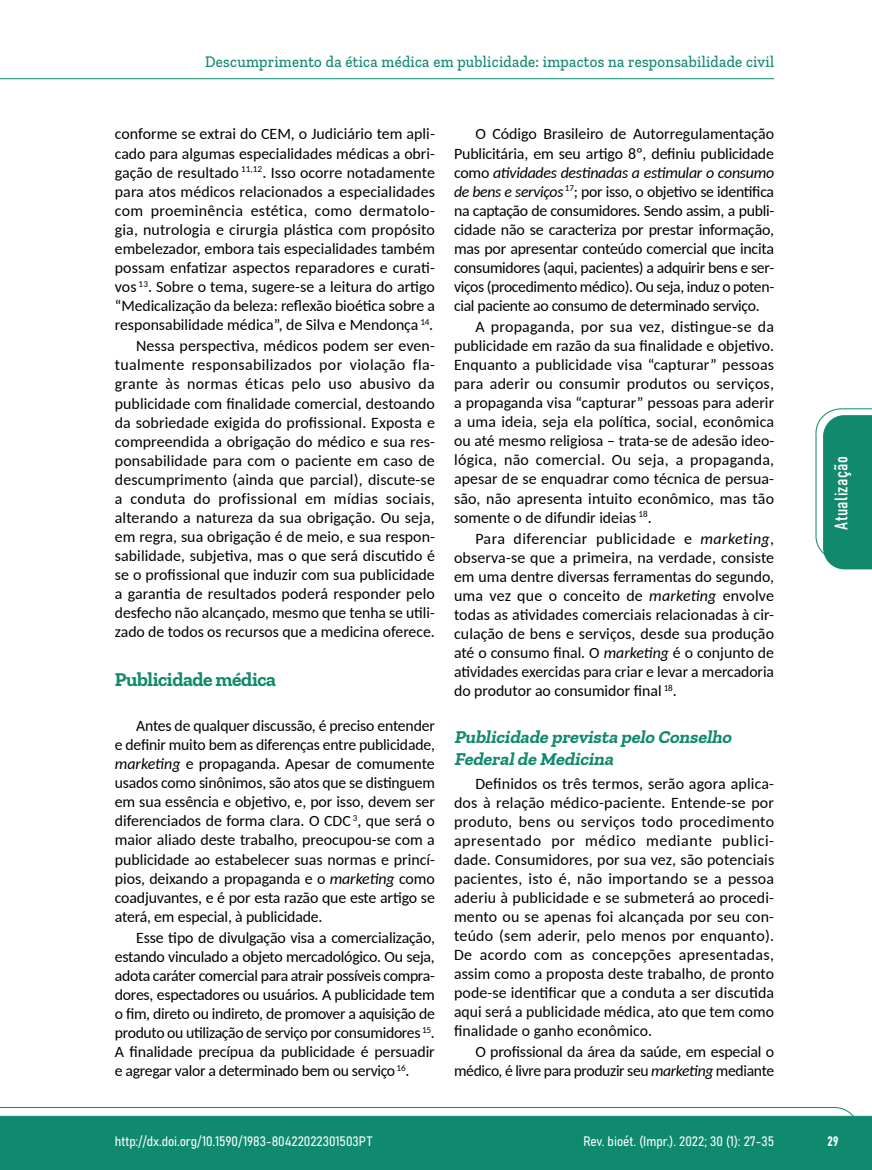
<style>
.page{position:relative;width:872px;height:1170px;background:#fff}
.page>*{position:absolute;margin:0;border:0;box-sizing:border-box;transform-origin:0 0}
.t1{font:700 19.5px "Zilla Slab";letter-spacing:-.02em;color:#108a6e}
.t2{font:italic 700 18px/21.8px "Zilla Slab";color:#108a6e}
.t3{font:18px "Bahnschrift";letter-spacing:.02em;color:#fff}
.t4{font:500 16.5px "Zilla Slab";letter-spacing:.02em;color:#108a6e;scale:.9 1}
.t5{font:15.75px/19px "Carlito";letter-spacing:-.005em;color:#000;text-align:justify}
.t6{font:13.5px "Bahnschrift";color:#fff}
.s1{font-style:italic}
</style>
<div class="page">
<svg style="left:0;top:1107px;width:859px;height:62px;background:#2e9880"></svg>
<hr style="left:0;top:78px;width:774px;height:1px;background:#108a6e">
<svg style="left:815px;top:408px;width:57px;height:161px"></svg>
<p class="t4" style="left:205px;top:53px;width:633px">Descumprimento da ética médica em publicidade: impactos na responsabilidade civil</p>
<p class="t5" style="left:115px;top:124px;width:321px">conforme se extrai do CEM, o Judiciário tem apli&shy;cado para algumas especialidades médicas a obri&shy;gação de resultado <sup>11,12</sup>. Isso ocorre notadamente para atos médicos relacionados a especialidades com proeminência estética, como dermatolo&shy;gia, nutrologia e cirurgia plástica com propósito embelezador, embora tais especialidades também possam enfatizar aspectos reparadores e curati&shy;vos <sup>13</sup>. Sobre o tema, sugere-se a leitura do artigo “Medicalização da beleza: reflexão bioética sobre a responsabilidade médica”, de Silva e Mendonça <sup>14</sup><span class="s1">.</span></p>
<p class="t5" style="left:115px;top:336px;width:321px;text-indent:21px">Nessa perspectiva, médicos podem ser even&shy;tualmente responsabilizados por violação fla&shy;grante às normas éticas pelo uso abusivo da publicidade com finalidade comercial, destoando da sobriedade exigida do profissional. Exposta e compreendida a obrigação do médico e sua res&shy;ponsabilidade para com o paciente em caso de descumprimento (ainda que parcial), discute-se a conduta do profissional em mídias sociais, alterando a natureza da sua obrigação. Ou seja, em regra, sua obrigação é de meio, e sua respon&shy;sabilidade, subjetiva, mas o que será discutido é se o profissional que induzir com sua publicidade a garantia de resultados poderá responder pelo desfecho não alcançado, mesmo que tenha se utili&shy;zado de todos os recursos que a medicina oferece.</p>
<p class="t1" style="left:115px;top:668px;width:163px">Publicidade médica</p>
<p class="t5" style="left:115px;top:715px;width:322px;text-indent:21px">Antes de qualquer discussão, é preciso entender e definir muito bem as diferenças entre publicidade, <span class="s1">marketing</span> e propaganda. Apesar de comumente usados como sinônimos, são atos que se distinguem em sua essência e objetivo, e, por isso, devem ser diferenciados de forma clara. O CDC <sup>3</sup>, que será o maior aliado deste trabalho, preocupou-se com a publicidade ao estabelecer suas normas e princí&shy;pios, deixando a propaganda e o <span class="s1">marketing</span> como coadjuvantes, e é por esta razão que este artigo se aterá, em especial, à publicidade.</p>
<p class="t5" style="left:115px;top:927px;width:322px;text-indent:21px">Esse tipo de divulgação visa a comercialização, estando vinculado a objeto mercadológico. Ou seja, adota caráter comercial para atrair possíveis compra&shy;dores, espectadores ou usuários. A publicidade tem o fim, direto ou indireto, de promover a aquisição de produto ou utilização de serviço por consumidores <sup>15</sup>.<br>A finalidade precípua da publicidade é persuadir e agregar valor a determinado bem ou serviço <sup>16</sup>.</p>
<p class="t5" style="left:454px;top:124px;width:322px;text-indent:21px">O Código Brasileiro de Autorregulamentação Publicitária, em seu artigo 8º, definiu publicidade como <span class="s1">atividades destinadas a estimular o consumo de bens e serviços</span> <sup>17</sup>; por isso, o objetivo se identifica na captação de consumidores. Sendo assim, a publi&shy;cidade não se caracteriza por prestar informação, mas por apresentar conteúdo comercial que incita consumidores (aqui, pacientes) a adquirir bens e ser&shy;viços (procedimento médico). Ou seja, induz o poten&shy;cial paciente ao consumo de determinado serviço.</p>
<p class="t5" style="left:454px;top:316px;width:322px;text-indent:21px">A propaganda, por sua vez, distingue-se da publicidade em razão da sua finalidade e objetivo.<br>Enquanto a publicidade visa “capturar” pessoas para aderir ou consumir produtos ou serviços, a propaganda visa “capturar” pessoas para aderir a uma ideia, seja ela política, social, econômica ou até mesmo religiosa – trata-se de adesão ideo&shy;lógica, não comercial. Ou seja, a propaganda, apesar de se enquadrar como técnica de persua&shy;são, não apresenta intuito econômico, mas tão somente o de difundir ideias <sup>18</sup>.</p>
<p class="t5" style="left:454px;top:528px;width:322px;text-indent:21px">Para diferenciar publicidade e <span class="s1">marketing</span>, observa-se que a primeira, na verdade, consiste em uma dentre diversas ferramentas do segundo, uma vez que o conceito de <span class="s1">marketing</span> envolve todas as atividades comerciais relacionadas à cir&shy;culação de bens e serviços, desde sua produção até o consumo final. O <span class="s1">marketing</span> é o conjunto de atividades exercidas para criar e levar a mercadoria do produtor ao consumidor final <sup>18</sup>.</p>
<p class="t2" style="left:454px;top:726px;width:282px">Publicidade prevista pelo Conselho<br>Federalde Medicina</p>
<p class="t5" style="left:454px;top:773px;width:322px;text-indent:21px">Definidos os três termos, serão agora aplica&shy;dos à relação médico-paciente. Entende-se por produto, bens ou serviços todo procedimento apresentado por médico mediante publici&shy;dade. Consumidores, por sua vez, são potenciais pacientes, isto é, não importando se a pessoa aderiu à publicidade e se submeterá ao procedi&shy;mento ou se apenas foi alcançada por seu con&shy;teúdo (sem aderir, pelo menos por enquanto).<br>De acordo com as concepções apresentadas, assim como a proposta deste trabalho, de pronto pode-se identificar que a conduta a ser discutida aqui será a publicidade médica, ato que tem como finalidade o ganho econômico.</p>
<p class="t5" style="left:454px;top:1041px;width:322px;text-align:right">O profissional da área da saúde, em especial o médico, é livre para produzir seu <span class="s1">marketing</span> mediante</p>
<p class="t3" style="left:827px;top:529px;width:75px;rotate:-90deg">Atualização</p>
<p class="t6" style="left:115px;top:1131px;width:259px">http://dx.doi.org/10.1590/1983-80422022301503PT</p>
<p class="t6" style="left:583px;top:1131px;width:192px">Rev. bioét. (Impr.). 2022; 30 (1): 27-35</p>
<p class="t6" style="left:827px;top:1130px;width:13px">29</p>
</div>
